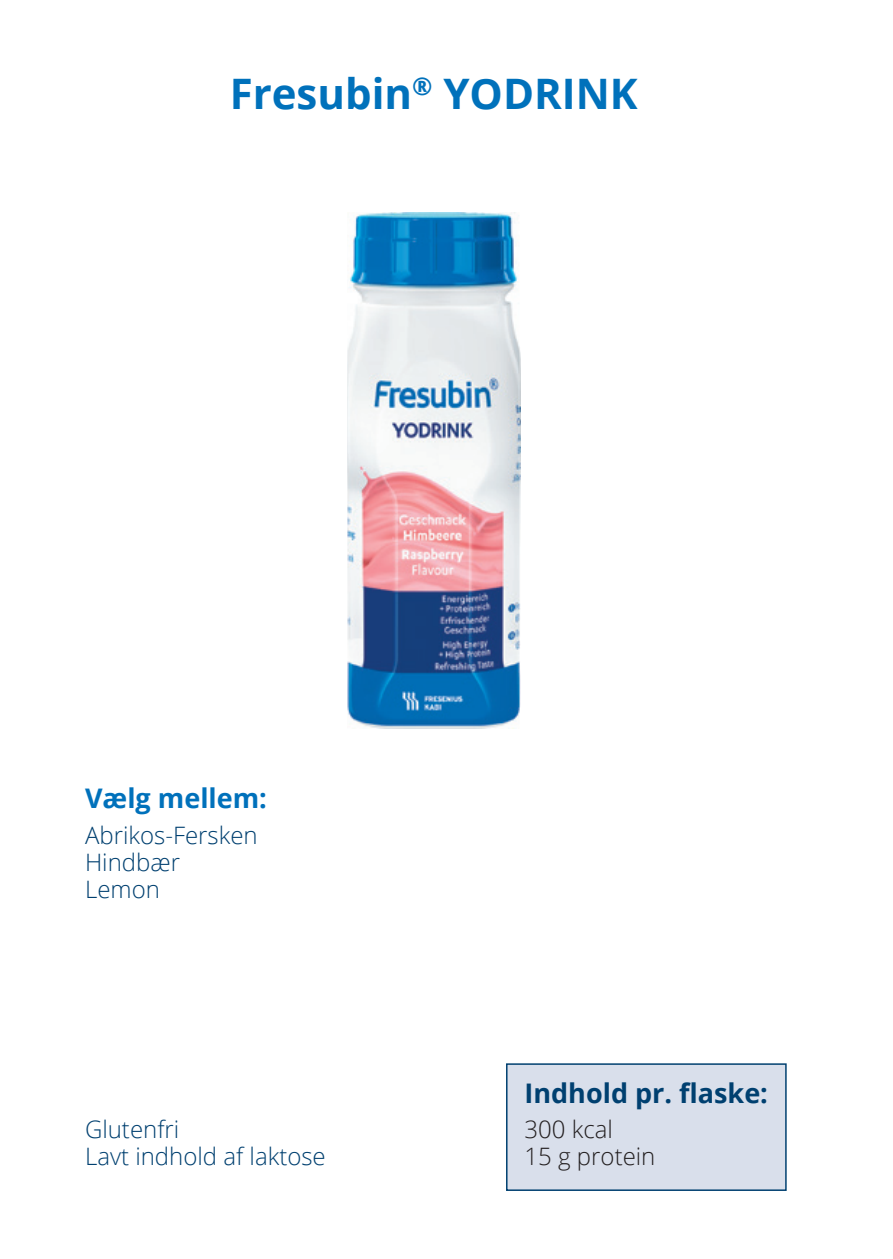
<style>
.page{position:relative;width:893px;height:1259px;background:#fff}
.page>*{position:absolute;margin:0;border:0;box-sizing:border-box;transform-origin:0 0}
.t1{font:700 42px "Open Sans";color:#0071bb}
.t2{font:700 27px "Open Sans";color:#004070}
.t3{font:700 27px "Open Sans";color:#0071bb}
.t4{font:300 24px/27px "Open Sans";color:#004070}
.t5{font:300 24px/27px "Open Sans";color:#231f20}
</style>
<div class="page">
<img style="left:347px;top:213px;width:173px;height:515px">
<div style="left:507px;top:1064px;width:279px;height:126px;background:#d9dfeb"></div>
<div style="left:506px;top:1063px;width:281px;height:128px;border:2px solid #004070"></div>
<h1 class="t1" style="left:230px;top:64px;width:410px">Fresubin<sup>®</sup> YODRINK</h1>
<p class="t3" style="left:85px;top:778px;width:183px">Vælg mellem:</p>
<p class="t4" style="left:85px;top:820px;width:174px">Abrikos-Fersken<br>Hindbær<br>Lemon</p>
<p class="t4" style="left:85px;top:1115px;width:242px">Glutenfri<br>Lavt indhold af laktose</p>
<p class="t2" style="left:524px;top:1073px;width:245px">Indhold pr. flaske:</p>
<p class="t5" style="left:524px;top:1115px;width:132px">300 kcal<br>15 g protein</p>
</div>
